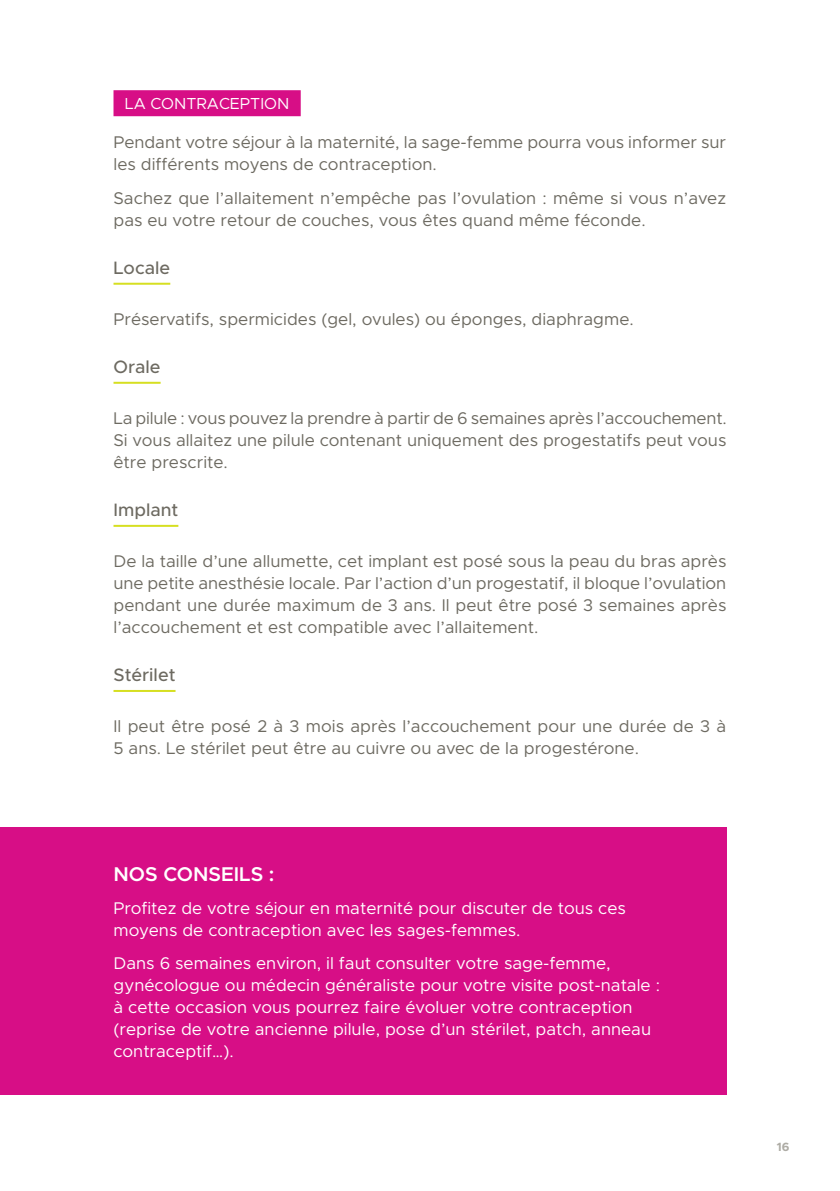
<style>
.page{position:relative;width:840px;height:1191px;background:#fff}
.page>*{position:absolute;margin:0;border:0;box-sizing:border-box;transform-origin:0 0}
.t1{font:600 20px "Metropolis";color:#fff}
.t2{font:500 18px "Metropolis";color:#6d6a61}
.t3{font:17px/22px "Metropolis";color:#6d6a61}
.t4{font:17px/22px "Metropolis";color:#fff}
.t5{font:16px "Metropolis";color:#fff}
.t6{font:700 12px "Metropolis";color:#aeaca5}
</style>
<div class="page">
<div style="left:113px;top:90px;width:187px;height:26px;background:#d70e86"></div>
<hr style="left:113px;top:283px;width:57px;height:2px;background:#d6df21">
<hr style="left:113px;top:382px;width:47px;height:2px;background:#d6df21">
<hr style="left:113px;top:525px;width:65px;height:2px;background:#d6df21">
<hr style="left:113px;top:690px;width:62px;height:2px;background:#d6df21">
<div style="left:0;top:827px;width:726px;height:267px;background:#d70e86"></div>
<p class="t5" style="left:125px;top:94px;width:166px">LA CONTRACEPTION</p>
<p class="t3" style="left:113px;top:131px;width:613px">Pendant votre séjour à la maternité, la sage-femme pourra vous informer sur les différents moyens de contraception.</p>
<p class="t3" style="left:113px;top:187px;width:614px">Sachez que l’allaitement n’empêche pas l’ovulation : même si vous n’avez pas eu votre retour de couches, vous êtes quand même féconde.</p>
<p class="t2" style="left:113px;top:257px;width:58px">Locale</p>
<p class="t3" style="left:113px;top:308px;width:521px">Préservatifs, spermicides (gel, ovules) ou éponges, diaphragme.</p>
<p class="t2" style="left:113px;top:356px;width:49px">Orale</p>
<p class="t3" style="left:113px;top:407px;width:614px;text-align:justify">La pilule : vous pouvez la prendre à partir de 6 semaines après l’accouchement.<br>Si vous allaitez une pilule contenant uniquement des progestatifs peut vous être prescrite.</p>
<p class="t2" style="left:113px;top:499px;width:66px">Implant</p>
<p class="t3" style="left:113px;top:550px;width:614px;text-align:justify">De la taille d’une allumette, cet implant est posé sous la peau du bras après une petite anesthésie locale. Par l’action d’un progestatif, il bloque l’ovulation pendant une durée maximum de 3 ans. Il peut être posé 3 semaines après l’accouchement et est compatible avec l’allaitement.</p>
<p class="t2" style="left:113px;top:664px;width:63px">Stérilet</p>
<p class="t3" style="left:113px;top:715px;width:613px">Il peut être posé 2 à 3 mois après l’accouchement pour une durée de 3 à<br>5 ans. Le stérilet peut être au cuivre ou avec de la progestérone.</p>
<p class="t1" style="left:113px;top:861px;width:162px">NOS CONSEILS :</p>
<p class="t4" style="left:113px;top:897px;width:513px">Profitez de votre séjour en maternité pour discuter de tous ces moyens de contraception avec les sages-femmes.</p>
<p class="t4" style="left:113px;top:952px;width:547px">Dans 6 semaines environ, il faut consulter votre sage-femme, gynécologue ou médecin généraliste pour votre visite post-natale : à cette occasion vous pourrez faire évoluer votre contraception (reprise de votre ancienne pilule, pose d’un stérilet, patch, anneau contraceptif…).</p>
<p class="t6" style="left:776px;top:1139px;width:14px">16</p>
</div>
